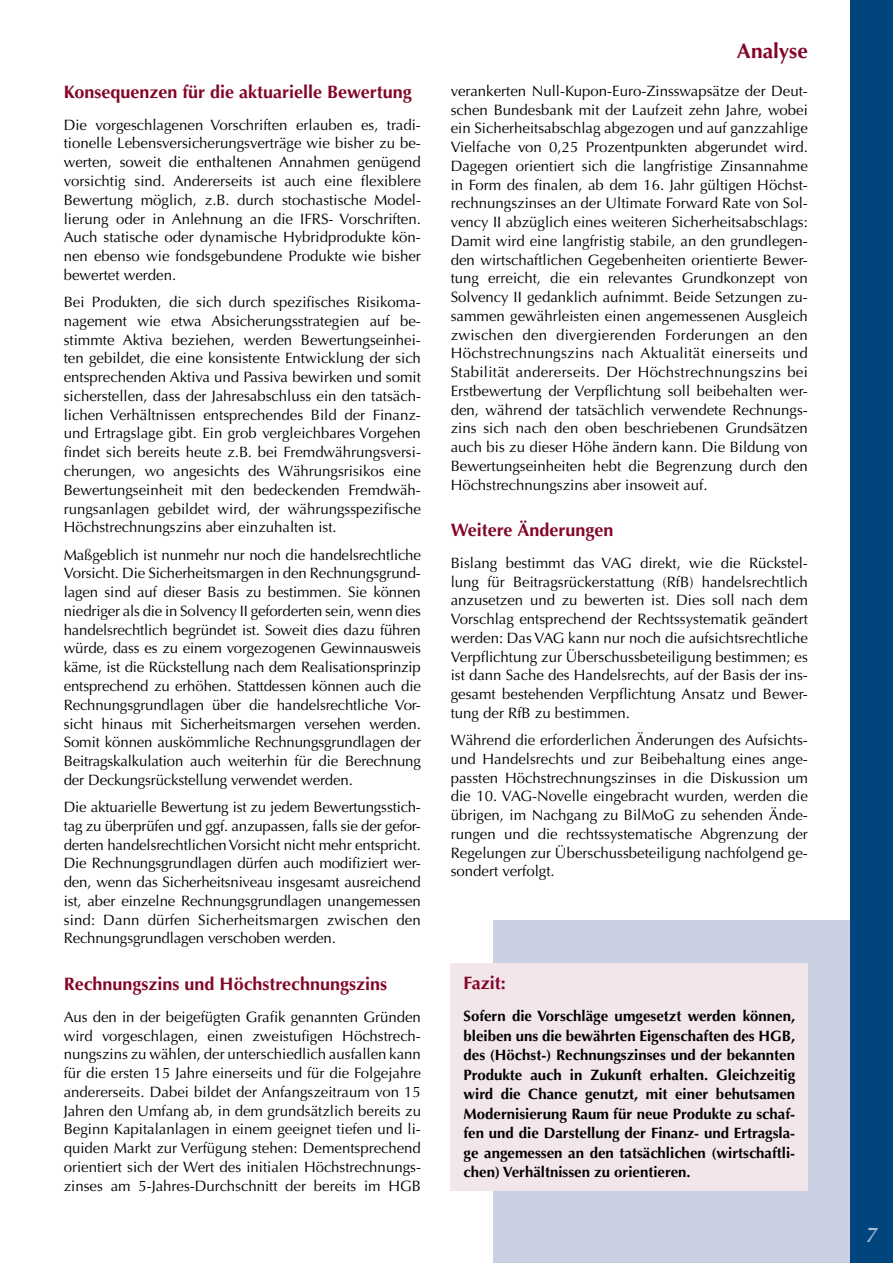
<style>
.page{position:relative;width:893px;height:1263px;background:#fff}
.page>*{position:absolute;margin:0;border:0;box-sizing:border-box;transform-origin:0 0}
.t1{font:700 21px "Optima LT";color:#830628}
.t2{font:italic 600 21px "Optima LT";color:#adbad3}
.t3{font:700 18px "Optima LT";color:#830628}
.t4{font:15px/18.8px "Optima LT";color:#000;text-align:justify}
.t5{font:700 15px/19.5px "Optima LT";color:#000;text-align:justify}
</style>
<div class="page">
<div style="left:493px;top:921px;width:400px;height:342px;background:#c8d0e1"></div>
<div style="left:451px;top:963px;width:357px;height:228px;background:#f3e6ea"></div>
<div style="left:850px;top:0;width:43px;height:1263px;background:#00457d"></div>
<p class="t3" style="left:64px;top:82px;width:349px">Konsequenzen für die aktuarielle Bewertung</p>
<p class="t4" style="left:64px;top:115px;width:359px">Die vorgeschlagenen Vorschriften erlauben es, tradi&shy;tionelle Lebensversicherungsverträge wie bisher zu be&shy;werten, soweit die enthaltenen Annahmen genügend vorsichtig sind. Andererseits ist auch eine flexiblere Bewertung möglich, z.B. durch stochastische Model&shy;lierung oder in Anlehnung an die IFRS- Vorschriften.<br>Auch statische oder dynamische Hybridprodukte kön&shy;nen ebenso wie fondsgebundene Produkte wie bisher bewertet werden.</p>
<p class="t4" style="left:64px;top:293px;width:359px">Bei Produkten, die sich durch spezifisches Risikoma&shy;nagement wie etwa Absicherungsstrategien auf be&shy;stimmte Aktiva beziehen, werden Bewertungseinhei&shy;ten gebildet, die eine konsistente Entwicklung der sich entsprechenden Aktiva und Passiva bewirken und somit sicherstellen, dass der Jahresabschluss ein den tatsäch&shy;lichen Verhältnissen entsprechendes Bild der Finanz&shy;und Ertragslage gibt. Ein grob vergleichbares Vorgehen findet sich bereits heute z.B. bei Fremdwährungsversi&shy;cherungen, wo angesichts des Währungsrisikos eine Bewertungseinheit mit den bedeckenden Fremdwäh&shy;rungsanlagen gebildet wird, der währungsspezifische Höchstrechnungszins aber einzuhalten ist.</p>
<p class="t4" style="left:64px;top:545px;width:359px">Maßgeblich ist nunmehr nur noch die handelsrechtliche Vorsicht. Die Sicherheitsmargen in den Rechnungsgrund&shy;lagen sind auf dieser Basis zu bestimmen. Sie können niedriger als die in Solvency II geforderten sein, wenn dies handelsrechtlich begründet ist. Soweit dies dazu führen würde, dass es zu einem vorgezogenen Gewinnausweis käme, ist die Rückstellung nach dem Realisationsprinzip entsprechend zu erhöhen. Stattdessen können auch die Rechnungsgrundlagen über die handelsrechtliche Vor&shy;sicht hinaus mit Sicherheitsmargen versehen werden.<br>Somit können auskömmliche Rechnungsgrundlagen der Beitragskalkulation auch weiterhin für die Berechnung der Deckungsrückstellung verwendet werden.</p>
<p class="t4" style="left:64px;top:798px;width:359px">Die aktuarielle Bewertung ist zu jedem Bewertungsstich&shy;tag zu überprüfen und ggf. anzupassen, falls sie der gefor&shy;derten handelsrechtlichen Vorsicht nicht mehr entspricht.<br>Die Rechnungsgrundlagen dürfen auch modifiziert wer&shy;den, wenn das Sicherheitsniveau insgesamt ausreichend ist, aber einzelne Rechnungsgrundlagen unangemessen sind: Dann dürfen Sicherheitsmargen zwischen den Rechnungsgrundlagen verschoben werden.</p>
<p class="t3" style="left:64px;top:974px;width:325px">Rechnungszins und Höchstrechnungszins</p>
<p class="t4" style="left:64px;top:1007px;width:359px">Aus den in der beigefügten Grafik genannten Gründen wird vorgeschlagen, einen zweistufigen Höchstrech&shy;nungszins zu wählen, der unterschiedlich ausfallen kann für die ersten 15 Jahre einerseits und für die Folgejahre andererseits. Dabei bildet der Anfangszeitraum von 15<br>Jahren den Umfang ab, in dem grundsätzlich bereits zu Beginn Kapitalanlagen in einem geeignet tiefen und li&shy;quiden Markt zur Verfügung stehen: Dementsprechend orientiert sich der Wert des initialen Höchstrechnungs&shy;zinses am 5-Jahres-Durchschnitt der bereits im HGB</p>
<p class="t1" style="left:737px;top:38px;width:72px">Analyse</p>
<p class="t4" style="left:451px;top:82px;width:359px">verankerten Null-Kupon-Euro-Zinsswapsätze der Deut&shy;schen Bundesbank mit der Laufzeit zehn Jahre, wobei ein Sicherheitsabschlag abgezogen und auf ganzzahlige Vielfache von 0,25 Prozentpunkten abgerundet wird.<br>Dagegen orientiert sich die langfristige Zinsannahme in Form des finalen, ab dem 16. Jahr gültigen Höchst&shy;rechnungszinses an der Ultimate Forward Rate von Sol&shy;vency II abzüglich eines weiteren Sicherheitsabschlags:<br>Damit wird eine langfristig stabile, an den grundlegen&shy;den wirtschaftlichen Gegebenheiten orientierte Bewer&shy;tung erreicht, die ein relevantes Grundkonzept von Solvency II gedanklich aufnimmt. Beide Setzungen zu&shy;sammen gewährleisten einen angemessenen Ausgleich zwischen den divergierenden Forderungen an den Höchstrechnungszins nach Aktualität einerseits und Stabilität andererseits. Der Höchstrechnungszins bei Erstbewertung der Verpflichtung soll beibehalten wer&shy;den, während der tatsächlich verwendete Rechnungs&shy;zins sich nach den oben beschriebenen Grundsätzen auch bis zu dieser Höhe ändern kann. Die Bildung von Bewertungseinheiten hebt die Begrenzung durch den Höchstrechnungszins aber insoweit auf.</p>
<p class="t3" style="left:451px;top:520px;width:164px">Weitere Änderungen</p>
<p class="t4" style="left:451px;top:554px;width:359px">Bislang bestimmt das VAG direkt, wie die Rückstel&shy;lung für Beitragsrückerstattung (RfB) handelsrechtlich anzusetzen und zu bewerten ist. Dies soll nach dem Vorschlag entsprechend der Rechtssystematik geändert werden: Das VAG kann nur noch die aufsichtsrechtliche Verpflichtung zur Überschussbeteiligung bestimmen; es ist dann Sache des Handelsrechts, auf der Basis der ins&shy;gesamt bestehenden Verpflichtung Ansatz und Bewer&shy;tung der RfB zu bestimmen.</p>
<p class="t4" style="left:451px;top:731px;width:359px">Während die erforderlichen Änderungen des Aufsichts&shy;und Handelsrechts und zur Beibehaltung eines ange&shy;passten Höchstrechnungszinses in die Diskussion um die 10. VAG-Novelle eingebracht wurden, werden die übrigen, im Nachgang zu BilMoG zu sehenden Ände&shy;rungen und die rechtssystematische Abgrenzung der Regelungen zur Überschussbeteiligung nachfolgend ge&shy;sondert verfolgt.</p>
<p class="t3" style="left:463px;top:972px;width:44px">Fazit:</p>
<p class="t5" style="left:463px;top:1007px;width:333px">Sofern die Vorschläge umgesetzt werden können, bleiben uns die bewährten Eigenschaften des HGB, des (Höchst-) Rechnungszinses und der bekannten Produkte auch in Zukunft erhalten. Gleichzeitig wird die Chance genutzt, mit einer behutsamen Modernisierung Raum für neue Produkte zu schaf&shy;fen und die Darstellung der Finanz- und Ertragsla&shy;ge angemessen an den tatsächlichen (wirtschaftli&shy;chen) Verhältnissen zu orientieren.</p>
<p class="t2" style="left:866px;top:1222px;width:12px">7</p>
</div>
